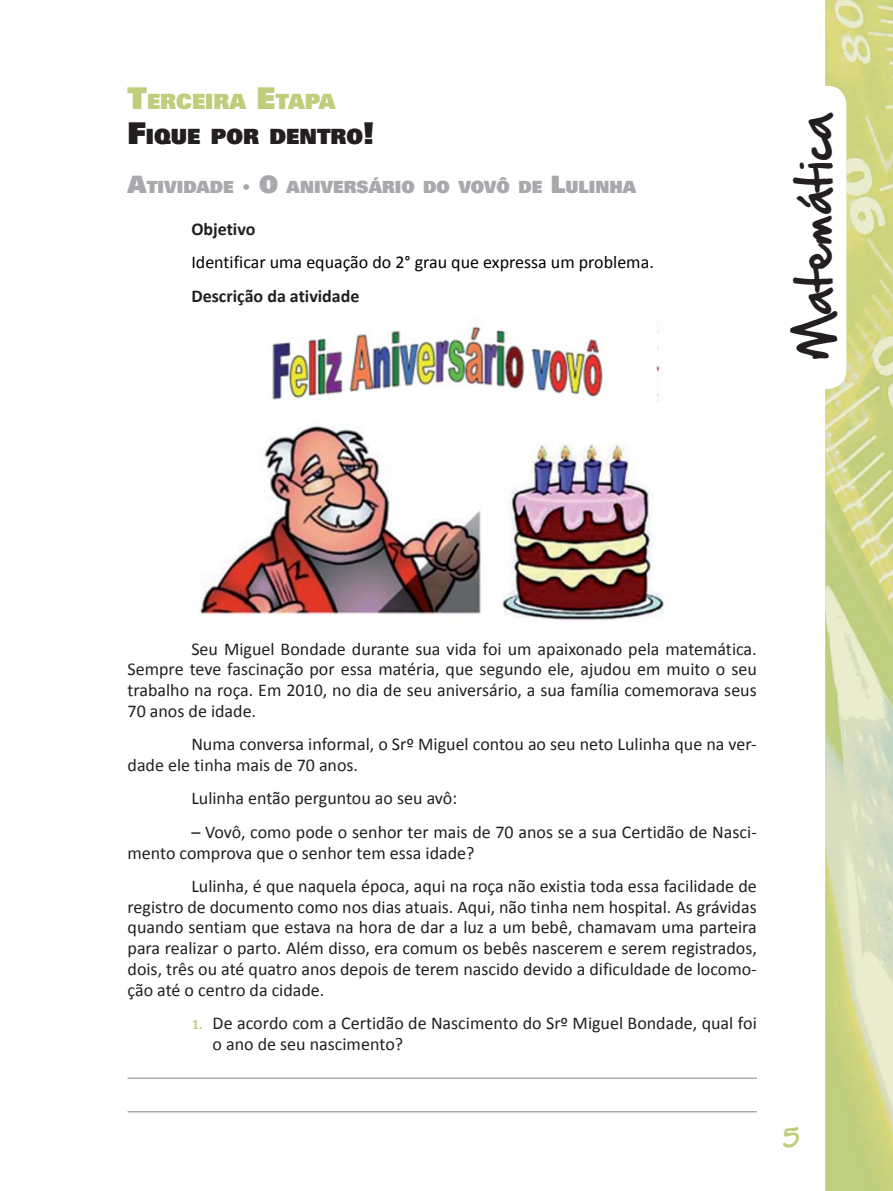
<style>
.page{position:relative;width:893px;height:1191px;background:#fff}
.page>*{position:absolute;margin:0;border:0;box-sizing:border-box;transform-origin:0 0}
.t1{font:42px "Hand Of Sean";color:#231f20}
.t2{font:24px "Hand Of Sean";color:#bece7c}
.t3{font:900 21px/34.5px "Univers";color:#231f20}
.t4{font:18px/20.7px "Calibri";color:#231f20}
.t5{font:18px "Calibri";color:#010202}
.t6{font:700 18px "Calibri";color:#231f20}
.t7{font:900 16.8px "Univers";color:#a7a9ac}
.s1{font-size:30px;color:#bece7c}
.s2{color:#bece7c}
.s3{font-size:30px}
.s4{font-size:24px}
.s5{font-family:"Cambria";font-weight:700;font-size:13.5px;color:#bece7c}
</style>
<div class="page">
<img style="left:825px;top:0;width:68px;height:1190px">
<hr style="left:128px;top:1077px;width:629px;height:2px;background:#a7a9ac">
<hr style="left:128px;top:1111px;width:629px;height:1px;background:#a7a9ac">
<img style="left:200px;top:324px;width:464px;height:297px">
<p class="t3" style="left:128px;top:86px;width:248px"><span class="s1">T</span><span class="s2">ERCEIRA</span> <span class="s1">E</span><span class="s2">TAPA<br></span><span class="s3">F</span>IQUE POR DENTRO<span class="s3">!</span></p>
<p class="t7" style="left:128px;top:180px;width:510px"><span class="s4">A</span>TIVIDADE <span class="s4">· O</span> ANIVERSÁRIO DO VOVÔ DE <span class="s4">L</span>ULINHA</p>
<p class="t6" style="left:191px;top:221px;width:66px">Objetivo</p>
<p class="t5" style="left:191px;top:255px;width:464px">Identificar uma equação do 2° grau que expressa um problema.</p>
<p class="t6" style="left:191px;top:288px;width:170px">Descrição da atividade</p>
<h1 class="t1" style="left:777px;top:360px;width:249px;rotate:-90deg">Matemática</h1>
<p class="t4" style="left:128px;top:640px;width:631px;text-align:justify;text-indent:64px">Seu Miguel Bondade durante sua vida foi um apaixonado pela matemática.<br>Sempre teve fascinação por essa matéria, que segundo ele, ajudou em muito o seu trabalho na roça. Em 2010, no dia de seu aniversário, a sua família comemorava seus 70 anos de idade.</p>
<p class="t4" style="left:128px;top:735px;width:631px;text-indent:64px">Numa conversa informal, o Srº Miguel contou ao seu neto Lulinha que na ver&shy;dade ele tinha mais de 70 anos.</p>
<p class="t4" style="left:191px;top:789px;width:267px">Lulinha então perguntou ao seu avô:</p>
<p class="t4" style="left:128px;top:823px;width:631px;text-indent:64px">– Vovô, como pode o senhor ter mais de 70 anos se a sua Certidão de Nasci&shy;mento comprova que o senhor tem essa idade?</p>
<p class="t4" style="left:128px;top:877px;width:631px;text-align:justify;text-indent:64px">Lulinha, é que naquela época, aqui na roça não existia toda essa facilidade de registro de documento como nos dias atuais. Aqui, não tinha nem hospital. As grávidas quando sentiam que estava na hora de dar a luz a um bebê, chamavam uma parteira para realizar o parto. Além disso, era comum os bebês nascerem e serem registrados, dois, três ou até quatro anos depois de terem nascido devido a dificuldade de locomo&shy;ção até o centro da cidade.</p>
<p class="t4" style="left:213px;top:1014px;width:546px;text-indent:-21px"><span class="s5">1.</span> De acordo com a Certidão de Nascimento do Srº Miguel Bondade, qual foi o ano de seu nascimento?</p>
<h2 class="t2" style="left:782px;top:1115px;width:19px">5</h2>
</div>
